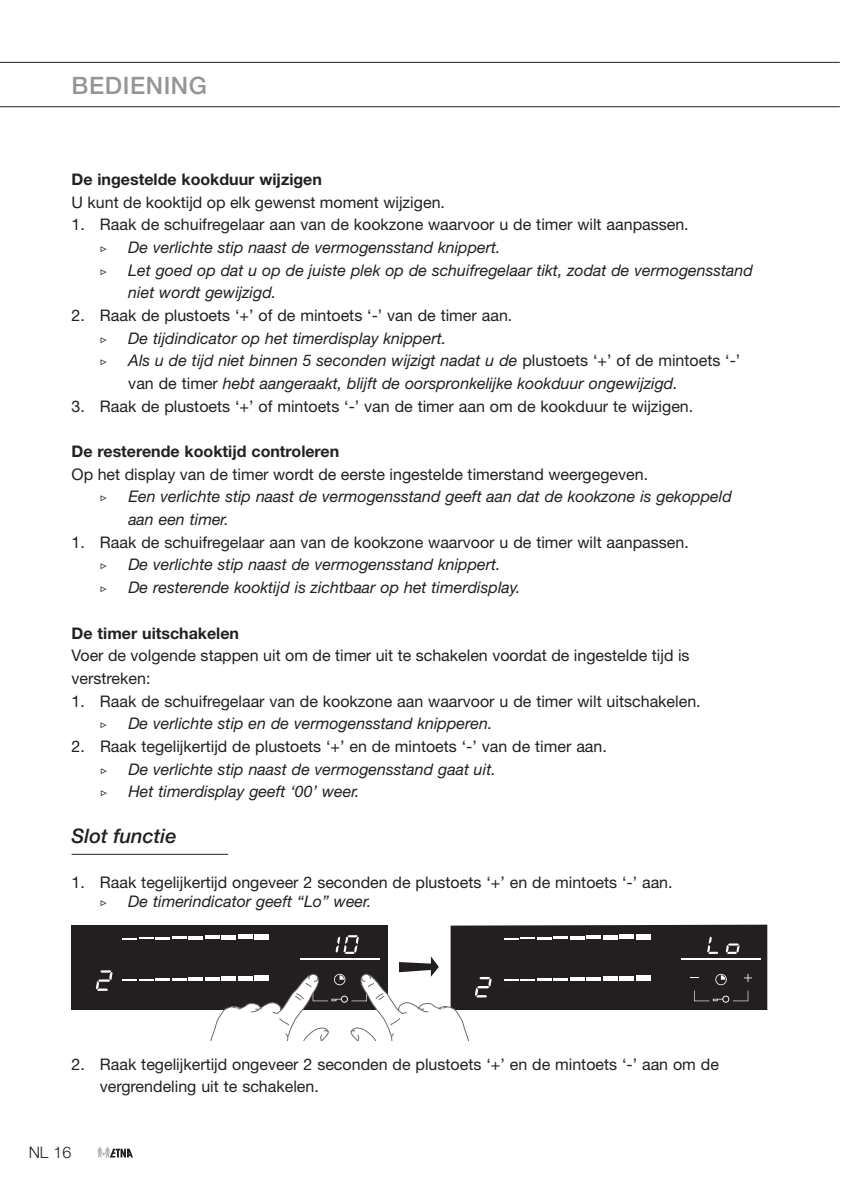
<style>
.page{position:relative;width:841px;height:1191px;background:#fff}
.page>*{position:absolute;margin:0;border:0;box-sizing:border-box;transform-origin:0 0}
.t1{font:500 24px "Helvetica Neue";letter-spacing:.025em;color:#939598}
.t2{font:italic 500 20px "Helvetica Neue";color:#231f20}
.t3{font:16px/22.6px "Helvetica Neue";color:#231f20}
.t4{font:italic 16px/22.6px "Helvetica Neue";color:#231f20}
.t5{font:700 16px "Helvetica Neue";color:#231f20}
.t6{font:16px "Garamond Premr Pro";color:#231f20}
.t7{font:300 16px "Helvetica Neue";color:#231f20}
.s1{font-style:normal}
</style>
<div class="page">
<hr style="left:0;top:62px;width:839px;height:1px;background:#231f20">
<hr style="left:0;top:106px;width:839px;height:1px;background:#231f20">
<svg style="left:98px;top:1146px;width:35px;height:11px"></svg>
<hr style="left:71px;top:854px;width:157px;height:1px;background:#231f20">
<div style="left:71px;top:925px;width:317px;height:85px;background:#231f20"></div>
<svg style="left:96px;top:970px;width:16px;height:21px"></svg>
<svg style="left:123px;top:937px;width:47px;height:2px"></svg>
<hr style="left:172px;top:936px;width:14px;height:3px;background:#fff">
<hr style="left:188px;top:936px;width:15px;height:3px;background:#fff">
<svg style="left:123px;top:978px;width:63px;height:2px"></svg>
<hr style="left:188px;top:977px;width:15px;height:3px;background:#fff">
<svg style="left:200px;top:924px;width:567px;height:117px"></svg>
<h1 class="t1" style="left:71px;top:71px;width:137px">BEDIENING</h1>
<p class="t5" style="left:71px;top:169px;width:252px">De ingestelde kookduur wijzigen</p>
<p class="t3" style="left:71px;top:190px;width:375px">U kunt de kooktijd op elk gewenst moment wijzigen.</p>
<p class="t3" style="left:71px;top:213px;width:618px">1. Raak de schuifregelaar aan van de kookzone waarvoor u de timer wilt aanpassen.</p>
<p class="t6" style="left:100px;top:238px;width:9px">▷</p>
<p class="t4" style="left:128px;top:236px;width:374px">De verlichte stip naast de vermogensstand knippert.</p>
<p class="t6" style="left:100px;top:261px;width:9px">▷</p>
<p class="t4" style="left:128px;top:258px;width:625px">Let goed op dat u op de juiste plek op de schuifregelaar tikt, zodat de vermogensstand niet wordt gewijzigd.</p>
<p class="t3" style="left:71px;top:304px;width:442px">2. Raak de plustoets ‘+’ of de mintoets ‘-’ van de timer aan.</p>
<p class="t6" style="left:100px;top:329px;width:9px">▷</p>
<p class="t4" style="left:128px;top:326px;width:319px">De tijdindicator op het timerdisplay knippert.</p>
<p class="t6" style="left:100px;top:352px;width:9px">▷</p>
<p class="t4" style="left:128px;top:349px;width:613px">Als u de tijd niet binnen 5 seconden wijzigt nadat u de <span class="s1">plustoets ‘+’ of de mintoets ‘-’ van de timer</span> hebt aangeraakt, blijft de oorspronkelijke kookduur ongewijzigd.</p>
<p class="t3" style="left:72px;top:394px;width:623px">3. Raak de plustoets ‘+’ of mintoets ‘-’ van de timer aan om de kookduur te wijzigen.</p>
<p class="t5" style="left:72px;top:441px;width:269px">De resterende kooktijd controleren</p>
<p class="t3" style="left:72px;top:462px;width:577px">Op het display van de timer wordt de eerste ingestelde timerstand weergegeven.</p>
<p class="t6" style="left:100px;top:488px;width:9px">▷</p>
<p class="t4" style="left:128px;top:485px;width:604px">Een verlichte stip naast de vermogensstand geeft aan dat de kookzone is gekoppeld aan een timer.</p>
<p class="t3" style="left:72px;top:530px;width:618px">1. Raak de schuifregelaar aan van de kookzone waarvoor u de timer wilt aanpassen.</p>
<p class="t6" style="left:100px;top:556px;width:9px">▷</p>
<p class="t4" style="left:128px;top:553px;width:374px">De verlichte stip naast de vermogensstand knippert.</p>
<p class="t6" style="left:100px;top:578px;width:9px">▷</p>
<p class="t4" style="left:128px;top:576px;width:393px">De resterende kooktijd is zichtbaar op het timerdisplay.</p>
<p class="t5" style="left:72px;top:623px;width:169px">De timer uitschakelen</p>
<p class="t3" style="left:72px;top:644px;width:619px">Voer de volgende stappen uit om de timer uit te schakelen voordat de ingestelde tijd is verstreken:</p>
<p class="t3" style="left:72px;top:689px;width:630px">1. Raak de schuifregelaar van de kookzone aan waarvoor u de timer wilt uitschakelen.</p>
<p class="t6" style="left:100px;top:714px;width:9px">▷</p>
<p class="t4" style="left:128px;top:712px;width:365px">De verlichte stip en de vermogensstand knipperen.</p>
<p class="t3" style="left:72px;top:734px;width:536px">2. Raak tegelijkertijd de plustoets ‘+’ en de mintoets ‘-’ van de timer aan.</p>
<p class="t6" style="left:100px;top:760px;width:9px">▷</p>
<p class="t4" style="left:128px;top:757px;width:369px">De verlichte stip naast de vermogensstand gaat uit.</p>
<p class="t6" style="left:100px;top:782px;width:9px">▷</p>
<p class="t4" style="left:128px;top:780px;width:233px">Het timerdisplay geeft ‘00’ weer.</p>
<p class="t2" style="left:71px;top:824px;width:106px">Slot functie</p>
<p class="t3" style="left:71px;top:871px;width:602px">1. Raak tegelijkertijd ongeveer 2 seconden de plustoets ‘+’ en de mintoets ‘-’ aan.</p>
<p class="t6" style="left:100px;top:892px;width:9px">▷</p>
<p class="t4" style="left:128px;top:890px;width:245px">De timerindicator geeft “Lo” weer.</p>
<p class="t3" style="left:100px;top:1052px;width:620px;text-indent:-28px">2. Raak tegelijkertijd ongeveer 2 seconden de plustoets ‘+’ en de mintoets ‘-’ aan om de vergrendeling uit te schakelen.</p>
<p class="t7" style="left:29px;top:1142px;width:44px">NL 16</p>
</div>
